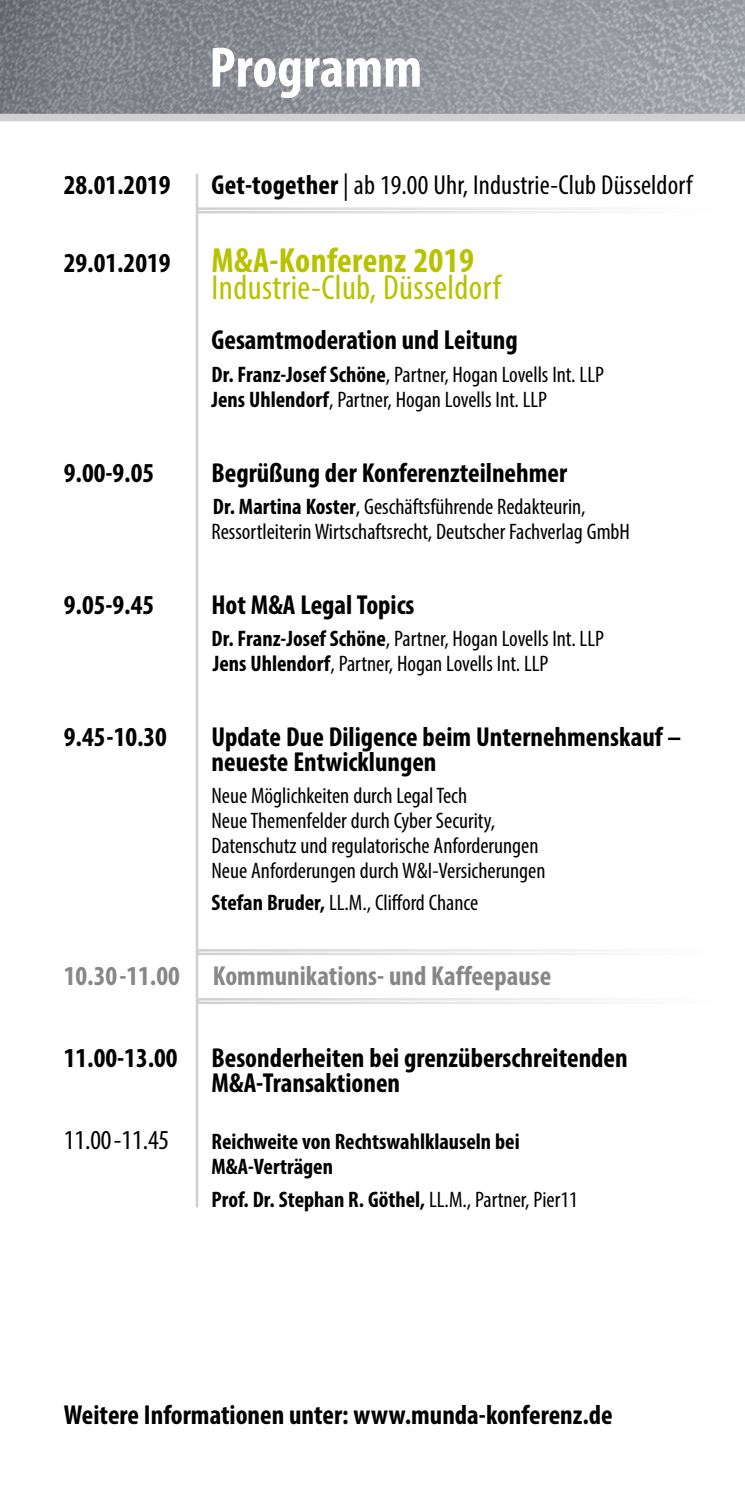
<style>
.page{position:relative;width:745px;height:1489px;background:#fff}
.page>*{position:absolute;margin:0;border:0;box-sizing:border-box;transform-origin:0 0}
.t1{font:700 condensed 57.5px "Myriad Pro";color:#fff}
.t2{font:700 condensed 35px "Myriad Pro";letter-spacing:.01em;color:#b8c200}
.t3{font:condensed 35px "Myriad Pro";letter-spacing:.01em;color:#b8c200}
.t4{font:700 condensed 27.5px/25px "Myriad Pro";color:#000}
.t5{font:condensed 27.5px "Myriad Pro";letter-spacing:.005em;color:#000}
.t6{font:700 condensed 27.5px "Myriad Pro";color:#878787}
.t7{font:condensed 22.5px "Myriad Pro";color:#000}
.t8{font:700 condensed 22.5px "Myriad Pro";color:#000}
.s1{font-weight:700}
.s2{font-size:27.5px;color:#000}
.s3{font-weight:400}
</style>
<div class="page">
<img style="left:0;top:0;width:744px;height:114px">
<hr style="left:196px;top:174px;width:2px;height:1033px;background:#d0d0d0">
<div style="left:196px;top:207px;width:525px;height:6px;border:2px solid #fff"></div>
<div style="left:0;top:114px;width:744px;height:7px;background:#d0d0d0"></div>
<div style="left:196px;top:949px;width:525px;height:6px;border:2px solid #fff"></div>
<div style="left:196px;top:997px;width:525px;height:7px;border:2px solid #fff"></div>
<p class="t1" style="left:209px;top:32px;width:214px">Programm</p>
<p class="t4" style="left:64px;top:172px;width:108px">28.01.2019</p>
<p class="t5" style="left:211px;top:169px;width:482px"><span class="s1">Get-together</span> | ab 19.00 Uhr, Industrie-Club Düsseldorf</p>
<p class="t2" style="left:64px;top:238px;width:411px"><span class="s2">29.01.2019</span> M&amp;A-Konferenz 2019</p>
<p class="t3" style="left:211px;top:267px;width:290px">Industrie-Club, Düsseldorf</p>
<p class="t4" style="left:211px;top:327px;width:307px">Gesamtmoderation und Leitung</p>
<p class="t7" style="left:211px;top:360px;width:394px"><span class="s1">Dr. Franz-Josef Schöne</span>, Partner, Hogan Lovells Int. LLP</p>
<p class="t7" style="left:211px;top:385px;width:337px"><span class="s1">Jens Uhlendorf</span>, Partner, Hogan Lovells Int. LLP</p>
<p class="t4" style="left:64px;top:459px;width:92px">9.00-9.05</p>
<p class="t4" style="left:211px;top:459px;width:357px">Begrüßung der Konferenzteilnehmer</p>
<p class="t7" style="left:213px;top:492px;width:374px"><span class="s1">Dr. Martina Koster</span>, Geschäftsführende Redakteurin,</p>
<p class="t7" style="left:211px;top:517px;width:420px">Ressortleiterin Wirtschaftsrecht, Deutscher Fachverlag GmbH</p>
<p class="t4" style="left:64px;top:591px;width:92px">9.05-9.45</p>
<p class="t4" style="left:211px;top:591px;width:204px">Hot M&amp;A Legal Topics</p>
<p class="t7" style="left:211px;top:624px;width:394px"><span class="s1">Dr. Franz-Josef Schöne</span>, Partner, Hogan Lovells Int. LLP</p>
<p class="t7" style="left:213px;top:649px;width:337px"><span class="s1">Jens Uhlendorf</span>, Partner, Hogan Lovells Int. LLP</p>
<p class="t4" style="left:64px;top:723px;width:105px">9.45-10.30</p>
<p class="t4" style="left:211px;top:723px;width:471px">Update Due Diligence beim Unternehmenskauf – neueste Entwicklungen</p>
<p class="t7" style="left:211px;top:782px;width:257px">Neue Möglichkeiten durch Legal Tech</p>
<p class="t7" style="left:211px;top:807px;width:285px">Neue Themenfelder durch Cyber Security,</p>
<p class="t7" style="left:211px;top:832px;width:328px">Datenschutz und regulatorische Anforderungen</p>
<p class="t7" style="left:211px;top:857px;width:335px">Neue Anforderungen durch W&amp;I-Versicherungen</p>
<p class="t7" style="left:211px;top:889px;width:268px"><span class="s1">Stefan Bruder,</span> LL.M., Clifford Chance</p>
<p class="t6" style="left:64px;top:958px;width:488px">10.30-11.00 Kommunikations- und Kaffeepause</p>
<p class="t4" style="left:211px;top:1045px;width:417px;text-indent:-148px">11.00-13.00 Besonderheiten bei grenzüberschreitenden<br>M&amp;A-Transaktionen</p>
<p class="t5" style="left:64px;top:1123px;width:107px">11.00-11.45</p>
<p class="t8" style="left:211px;top:1127px;width:309px">Reichweite von Rechtswahlklauseln bei</p>
<p class="t8" style="left:211px;top:1152px;width:123px">M&amp;A-Verträgen</p>
<p class="t8" style="left:211px;top:1184px;width:367px">Prof. Dr. Stephan R. Göthel, <span class="s3">LL.M., Partner, Pier11</span></p>
<p class="t4" style="left:64px;top:1401px;width:550px">Weitere Informationen unter: www.munda-konferenz.de</p>
</div>
